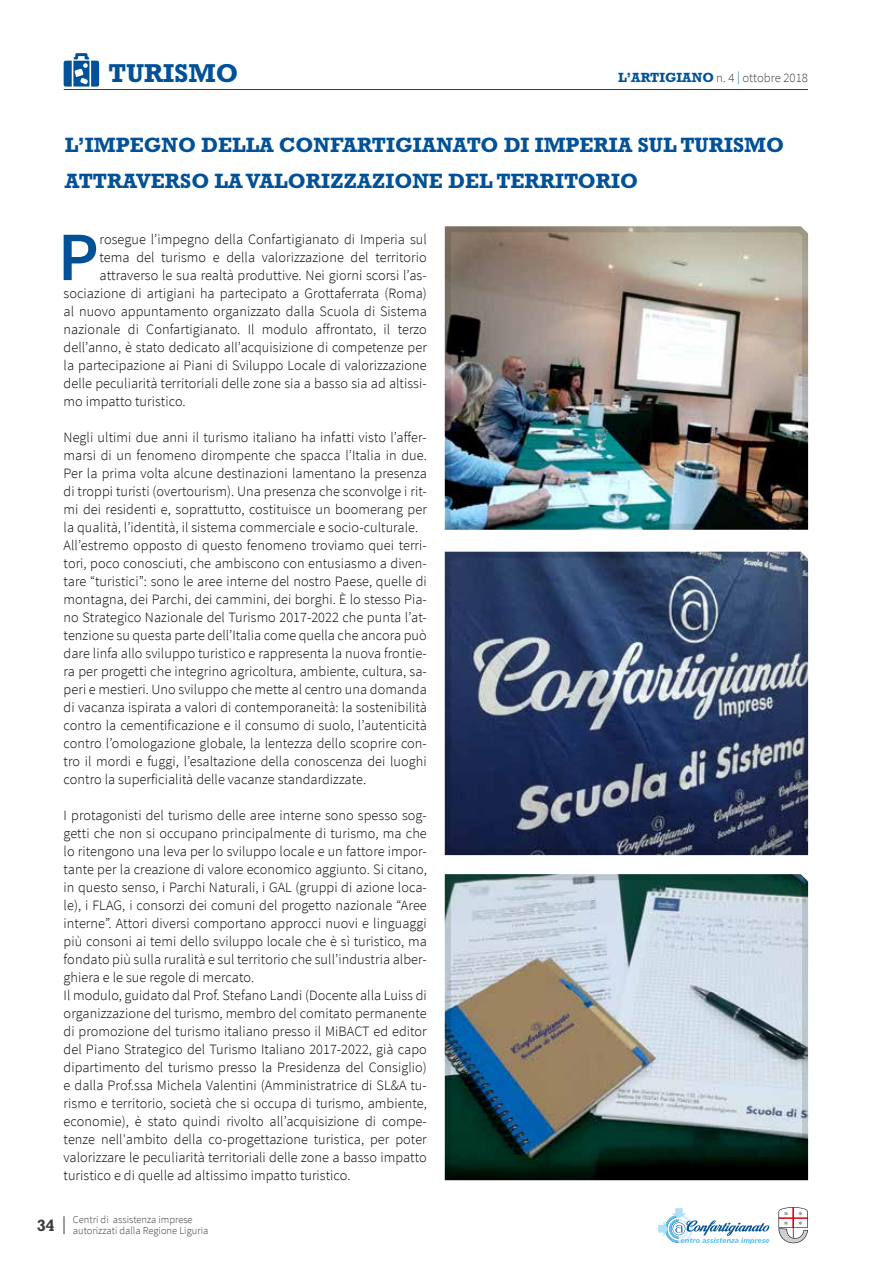
<style>
.page{position:relative;width:893px;height:1263px;background:#fff}
.page>*{position:absolute;margin:0;border:0;box-sizing:border-box;transform-origin:0 0}
.t1{font:600 69.3px "Source Sans Pro";color:#005197}
.t2{font:700 26.25px "Rockwell";color:#005197}
.t3{font:700 21px/36px "Rockwell";color:#005197}
.t4{font:300 14.25px/18px "Source Sans Pro";letter-spacing:.005em;color:#000}
.t5{font:300 12.75px "Source Sans Pro";color:#3b3b3a}
.t6{font:300 10.5px/10.5px "Source Sans Pro";color:#3b3b3a}
.s1{font-family:"Rockwell";font-weight:700;font-size:13.5px;color:#005197}
.s2{color:#005197}
.s3{font-family:"Rockwell";font-weight:700;font-size:16.5px}
</style>
<div class="page">
<img style="left:444px;top:226px;width:365px;height:304px">
<svg style="left:444px;top:551px;width:365px;height:305px;background:#3f4e6f"></svg>
<svg style="left:444px;top:874px;width:365px;height:307px;background:#89989b"></svg>
<svg style="left:64px;top:53px;width:35px;height:34px"></svg>
<hr style="left:64px;top:89px;width:744px;height:1px;background:#3b3b3a">
<svg style="left:64px;top:1216px;width:1px;height:18px"></svg>
<svg style="left:658px;top:1208px;width:111px;height:35px"></svg>
<svg style="left:778px;top:1207px;width:30px;height:36px"></svg>
<h2 class="t2" style="left:109px;top:57px;width:131px">TURISMO</h2>
<p class="t5" style="left:618px;top:70px;width:191px"><span class="s1">L’ARTIGIANO</span> n. 4 <span class="s2">|</span> ottobre 2018</p>
<h3 class="t3" style="left:65px;top:127px;width:721px">L’IMPEGNO DELLA CONFARTIGIANATO DI IMPERIA SUL TURISMO<br>ATTRAVERSO LA VALORIZZAZIONE DEL TERRITORIO</h3>
<h1 class="t1" style="left:58px;top:213px;width:43px">P</h1>
<p class="t4" style="left:100px;top:230px;width:329px">rosegue l’impegno della Confartigianato di Imperia sul</p>
<p class="t4" style="left:100px;top:248px;width:329px">tema del turismo e della valorizzazione del territorio</p>
<p class="t4" style="left:100px;top:266px;width:329px">attraverso le sua realtà produttive. Nei giorni scorsi l’as-</p>
<p class="t4" style="left:64px;top:284px;width:365px">sociazione di artigiani ha partecipato a Grottaferrata (Roma)</p>
<p class="t4" style="left:64px;top:302px;width:365px">al nuovo appuntamento organizzato dalla Scuola di Sistema</p>
<p class="t4" style="left:64px;top:320px;width:365px">nazionale di Confartigianato. Il modulo affrontato, il terzo</p>
<p class="t4" style="left:64px;top:338px;width:365px">dell’anno, è stato dedicato all’acquisizione di competenze per</p>
<p class="t4" style="left:64px;top:356px;width:365px">la partecipazione ai Piani di Sviluppo Locale di valorizzazione</p>
<p class="t4" style="left:64px;top:374px;width:365px">delle peculiarità territoriali delle zone sia a basso sia ad altissi-</p>
<p class="t4" style="left:64px;top:392px;width:124px">mo impatto turistico.</p>
<p class="t4" style="left:64px;top:428px;width:365px">Negli ultimi due anni il turismo italiano ha infatti visto l’affer&shy;marsi di un fenomeno dirompente che spacca l’Italia in due.<br>Per la prima volta alcune destinazioni lamentano la presenza di troppi turisti (overtourism). Una presenza che sconvolge i rit&shy;mi dei residenti e, soprattutto, costituisce un boomerang per la qualità, l’identità, il sistema commerciale e socio-culturale.<br>All’estremo opposto di questo fenomeno troviamo quei terri&shy;tori, poco conosciuti, che ambiscono con entusiasmo a diven&shy;tare “turistici”: sono le aree interne del nostro Paese, quelle di montagna, dei Parchi, dei cammini, dei borghi. È lo stesso Pia&shy;no Strategico Nazionale del Turismo 2017-2022 che punta l’at&shy;tenzione su questa parte dell’Italia come quella che ancora può dare linfa allo sviluppo turistico e rappresenta la nuova frontie&shy;ra per progetti che integrino agricoltura, ambiente, cultura, sa&shy;peri e mestieri. Uno sviluppo che mette al centro una domanda di vacanza ispirata a valori di contemporaneità: la sostenibilità contro la cementificazione e il consumo di suolo, l’autenticità contro l’omologazione globale, la lentezza dello scoprire con&shy;tro il mordi e fuggi, l’esaltazione della conoscenza dei luoghi contro la superficialità delle vacanze standardizzate.</p>
<p class="t4" style="left:64px;top:806px;width:365px">I protagonisti del turismo delle aree interne sono spesso sog&shy;getti che non si occupano principalmente di turismo, ma che lo ritengono una leva per lo sviluppo locale e un fattore impor&shy;tante per la creazione di valore economico aggiunto. Si citano, in questo senso, i Parchi Naturali, i GAL (gruppi di azione loca&shy;le), i FLAG, i consorzi dei comuni del progetto nazionale “Aree interne”. Attori diversi comportano approcci nuovi e linguaggi più consoni ai temi dello sviluppo locale che è sì turistico, ma fondato più sulla ruralità e sul territorio che sull’industria alber&shy;ghiera e le sue regole di mercato.<br>Il modulo, guidato dal Prof. Stefano Landi (Docente alla Luiss di organizzazione del turismo, membro del comitato permanente di promozione del turismo italiano presso il MiBACT ed editor del Piano Strategico del Turismo Italiano 2017-2022, già capo dipartimento del turismo presso la Presidenza del Consiglio) e dalla Prof.ssa Michela Valentini (Amministratrice di SL&amp;A tu&shy;rismo e territorio, società che si occupa di turismo, ambiente, economie), è stato quindi rivolto all’acquisizione di compe&shy;tenze nell'ambito della co-progettazione turistica, per poter valorizzare le peculiarità territoriali delle zone a basso impatto turistico e di quelle ad altissimo impatto turistico.</p>
<p class="t6" style="left:73px;top:1215px;width:137px;text-indent:-36px"><span class="s3">34</span> Centri di assistenza imprese autorizzati dalla Regione Liguria</p>
</div>
